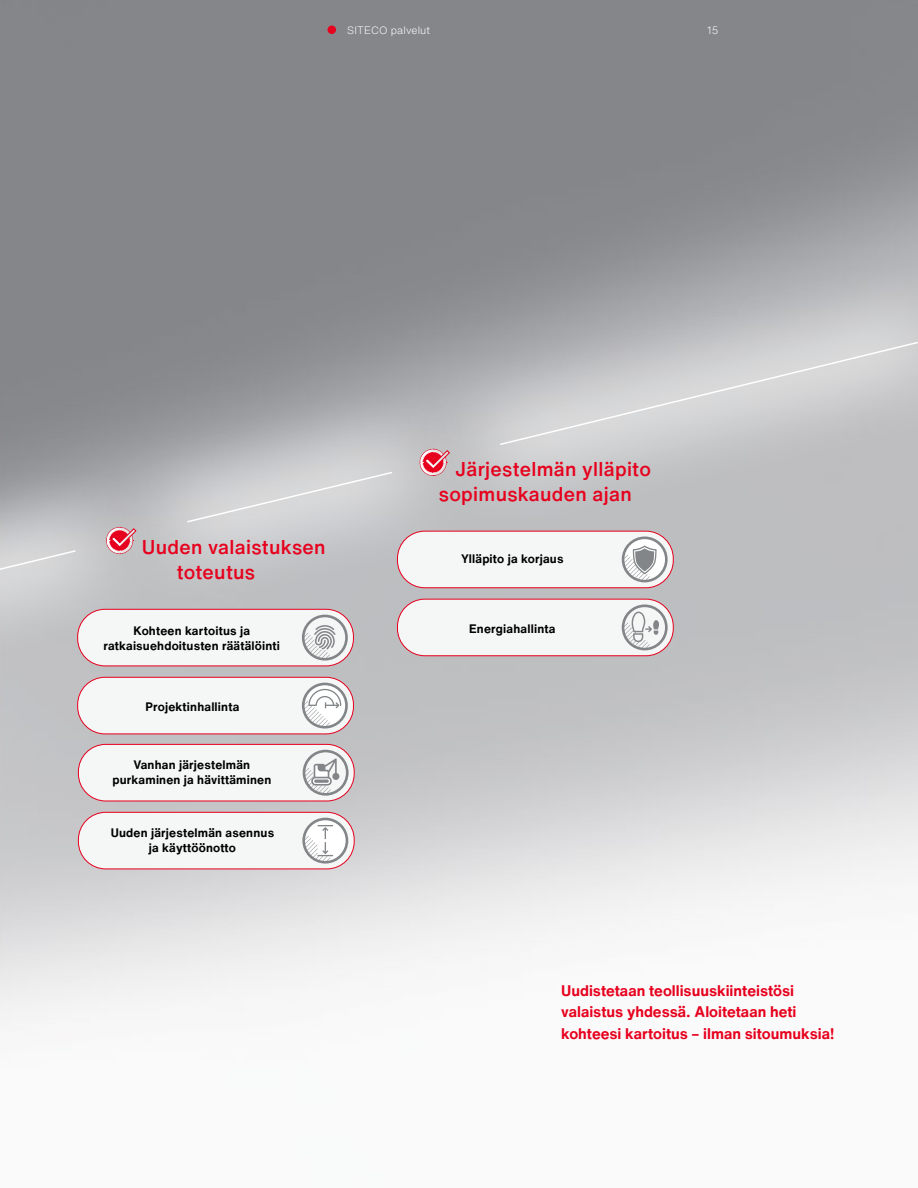
<style>
.page{position:relative;width:918px;height:1188px;background:#fff}
.page>*{position:absolute;margin:0;border:0;box-sizing:border-box;transform-origin:0 0}
.t1{font:500 19.5px/25.5px "Helvetica Now Text";letter-spacing:.015em;color:#e7001d}
.t2{font:700 15px/21.8px "Helvetica Now Text";color:#e7001d}
.t3{font:700 12px/15px "Helvetica Now Text";letter-spacing:.015em;color:#000;text-align:center}
.t4{font:300 10.5px "Helvetica Now Text";letter-spacing:.015em;color:#fff}
</style>
<div class="page">
<img style="left:0;top:0;width:918px;height:1027px">
<div style="left:328px;top:26px;width:8px;height:8px;background:#e7001d;border-radius:50%"></div>
<svg style="left:0;top:466px;width:159px;height:244px;background:#bbbabd"></svg>
<svg style="left:0;top:549px;width:77px;height:78px;background:#cfcfd1"></svg>
<svg style="left:103px;top:387px;width:373px;height:220px;background:#b6b6b9"></svg>
<svg style="left:186px;top:471px;width:208px;height:53px;background:#d2d3d4"></svg>
<svg style="left:416px;top:257px;width:502px;height:273px;background:#b3b4b7"></svg>
<svg style="left:498px;top:341px;width:420px;height:105px;background:#ccccce"></svg>
<div style="left:397px;top:599px;width:276px;height:57px;background:#f5f6f6;border-radius:27px"></div>
<div style="left:397px;top:599px;width:277px;height:57px;border:1px solid #e7001d;border-radius:27px"></div>
<svg style="left:622px;top:604px;width:46px;height:46px"></svg>
<div style="left:397px;top:531px;width:276px;height:57px;background:#f5f6f6;border-radius:27px"></div>
<div style="left:397px;top:531px;width:277px;height:57px;border:1px solid #e7001d;border-radius:27px"></div>
<svg style="left:622px;top:536px;width:46px;height:46px"></svg>
<div style="left:78px;top:744px;width:276px;height:57px;background:#f5f6f6;border-radius:27px"></div>
<div style="left:78px;top:744px;width:277px;height:57px;border:1px solid #e7001d;border-radius:27px"></div>
<svg style="left:303px;top:750px;width:46px;height:46px"></svg>
<div style="left:78px;top:609px;width:275px;height:57px;background:#f5f6f6;border-radius:27px"></div>
<div style="left:77px;top:609px;width:277px;height:57px;border:1px solid #e7001d;border-radius:27px"></div>
<svg style="left:302px;top:615px;width:46px;height:46px"></svg>
<div style="left:78px;top:677px;width:275px;height:57px;background:#f5f6f6;border-radius:27px"></div>
<div style="left:77px;top:677px;width:277px;height:57px;border:1px solid #e7001d;border-radius:27px"></div>
<svg style="left:302px;top:683px;width:46px;height:46px"></svg>
<div style="left:78px;top:812px;width:276px;height:57px;background:#f5f6f6;border-radius:27px"></div>
<div style="left:78px;top:812px;width:277px;height:57px;border:1px solid #e7001d;border-radius:27px"></div>
<svg style="left:302px;top:818px;width:46px;height:46px"></svg>
<svg style="left:419px;top:449px;width:31px;height:27px"></svg>
<svg style="left:106px;top:527px;width:30px;height:27px"></svg>
<p class="t4" style="left:347px;top:22px;width:84px">SITECO palvelut</p>
<p class="t4" style="left:707px;top:22px;width:13px">15</p>
<h1 class="t1" style="left:177px;top:534px;width:150px;text-indent:-35px">Uuden valaistuksen toteutus</h1>
<p class="t3" style="left:103px;top:623px;width:178px">Kohteen kartoitus ja ratkaisuehdoitusten räätälöinti</p>
<p class="t3" style="left:146px;top:699px;width:95px">Projektinhallinta</p>
<p class="t3" style="left:112px;top:757px;width:160px">Vanhan järjestelmän purkaminen ja hävittäminen</p>
<p class="t3" style="left:111px;top:825px;width:165px">Uuden järjestelmän asennus ja käyttöönotto</p>
<h1 class="t1" style="left:439px;top:456px;width:214px;text-indent:16px">Järjestelmän ylläpito sopimuskauden ajan</h1>
<p class="t3" style="left:461px;top:551px;width:104px">Ylläpito ja korjaus</p>
<p class="t3" style="left:469px;top:621px;width:88px">Energiahallinta</p>
<p class="t2" style="left:561px;top:979px;width:275px">Uudistetaan teollisuuskiinteistösi valaistus yhdessä. Aloitetaan heti kohteesi kartoitus – ilman sitoumuksia!</p>
</div>
